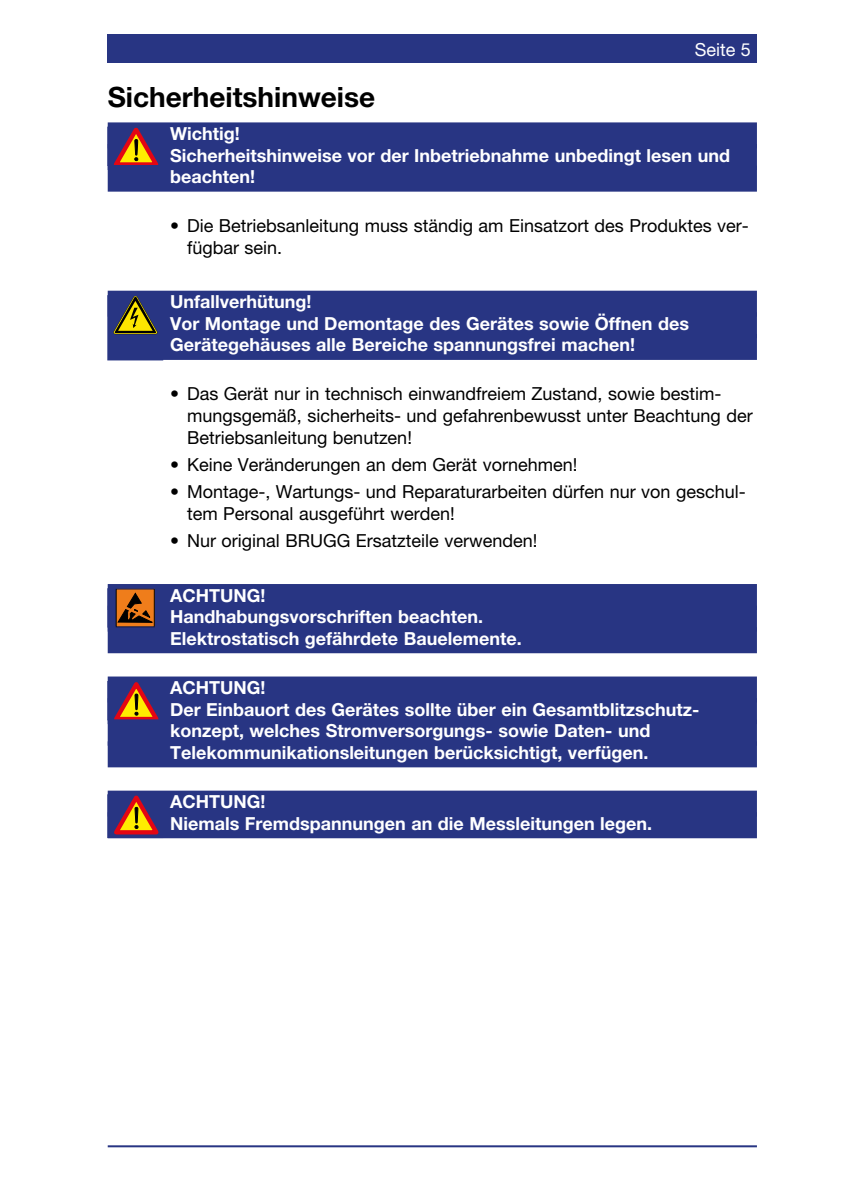
<style>
.page{position:relative;width:842px;height:1191px;background:#fff}
.page>*{position:absolute;margin:0;border:0;box-sizing:border-box;transform-origin:0 0}
.t1{font:700 28px "Helvetica Neue";color:#000}
.t2{font:700 18px/21.6px "Helvetica Neue";color:#fff}
.t3{font:18px/21.6px "Helvetica Neue";color:#000}
.t4{font:18px "Helvetica Neue";color:#fff}
</style>
<div class="page">
<hr style="left:108px;top:1145px;width:649px;height:2px;background:#283583">
<div style="left:108px;top:34px;width:649px;height:29px;background:#283583"></div>
<div style="left:108px;top:122px;width:649px;height:26px;background:#283583"></div>
<div style="left:108px;top:144px;width:649px;height:26px;background:#283583"></div>
<div style="left:108px;top:166px;width:649px;height:26px;background:#283583"></div>
<div style="left:108px;top:291px;width:649px;height:26px;background:#283583"></div>
<div style="left:163px;top:312px;width:594px;height:26px;background:#283583"></div>
<div style="left:163px;top:334px;width:594px;height:26px;background:#283583"></div>
<div style="left:108px;top:584px;width:649px;height:26px;background:#283583"></div>
<div style="left:108px;top:605px;width:649px;height:26px;background:#283583"></div>
<div style="left:108px;top:627px;width:649px;height:26px;background:#283583"></div>
<div style="left:108px;top:676px;width:649px;height:26px;background:#283583"></div>
<div style="left:108px;top:698px;width:649px;height:26px;background:#283583"></div>
<div style="left:108px;top:719px;width:649px;height:26px;background:#283583"></div>
<div style="left:108px;top:741px;width:649px;height:26px;background:#283583"></div>
<div style="left:108px;top:790px;width:649px;height:26px;background:#283583"></div>
<div style="left:108px;top:812px;width:649px;height:26px;background:#283583"></div>
<svg style="left:114px;top:129px;width:44px;height:35px"></svg>
<div style="left:108px;top:127px;width:55px;height:39px;border:1px solid #283583"></div>
<div style="left:108px;top:296px;width:55px;height:64px;background:#283583"></div>
<hr style="left:115px;top:334px;width:41px;height:1px;background:#000">
<svg style="left:113px;top:297px;width:44px;height:37px"></svg>
<svg style="left:115px;top:590px;width:40px;height:35px"></svg>
<svg style="left:118px;top:591px;width:34px;height:34px"></svg>
<svg style="left:118px;top:593px;width:35px;height:29px"></svg>
<div style="left:108px;top:588px;width:55px;height:39px;border:1px solid #283583"></div>
<svg style="left:114px;top:683px;width:45px;height:35px"></svg>
<div style="left:108px;top:681px;width:55px;height:39px;border:1px solid #283583"></div>
<svg style="left:114px;top:796px;width:45px;height:39px"></svg>
<p class="t4" style="left:695px;top:38px;width:58px">Seite 5</p>
<h1 class="t1" style="left:108px;top:80px;width:269px">Sicherheitshinweise</h1>
<p class="t2" style="left:170px;top:122px;width:561px">Wichtig!<br>Sicherheitshinweise vor der Inbetriebnahme unbedingt lesen und beachten!</p>
<p class="t3" style="left:187px;top:215px;width:563px;text-indent:-17px">• Die Betriebsanleitung muss ständig am Einsatzort des Produktes ver&shy;fügbar sein.</p>
<p class="t2" style="left:170px;top:290px;width:521px">Unfallverhütung!<br>Vor Montage und Demontage des Gerätes sowie Öffnen des<br>Gerätegehäuses alle Bereiche spannungsfrei machen!</p>
<p class="t3" style="left:187px;top:383px;width:567px;text-indent:-17px">• Das Gerät nur in technisch einwandfreiem Zustand, sowie bestim&shy;mungsgemäß, sicherheits- und gefahrenbewusst unter Beachtung der<br>Betriebsanleitung benutzen!</p>
<p class="t3" style="left:170px;top:453px;width:409px">• Keine Veränderungen an dem Gerät vornehmen!</p>
<p class="t3" style="left:187px;top:480px;width:560px;text-indent:-17px">• Montage-, Wartungs- und Reparaturarbeiten dürfen nur von geschul&shy;tem Personal ausgeführt werden!</p>
<p class="t3" style="left:170px;top:529px;width:369px">• Nur original BRUGG Ersatzteile verwenden!</p>
<p class="t2" style="left:170px;top:584px;width:351px">ACHTUNG!<br>Handhabungsvorschriften beachten.<br>Elektrostatisch gefährdete Bauelemente.</p>
<p class="t2" style="left:170px;top:676px;width:531px">ACHTUNG!<br>Der Einbauort des Gerätes sollte über ein Gesamtblitzschutz&shy;konzept, welches Stromversorgungs- sowie Daten- und Telekommunikationsleitungen berücksichtigt, verfügen.</p>
<p class="t2" style="left:170px;top:790px;width:481px">ACHTUNG!<br>Niemals Fremdspannungen an die Messleitungen legen.</p>
</div>
